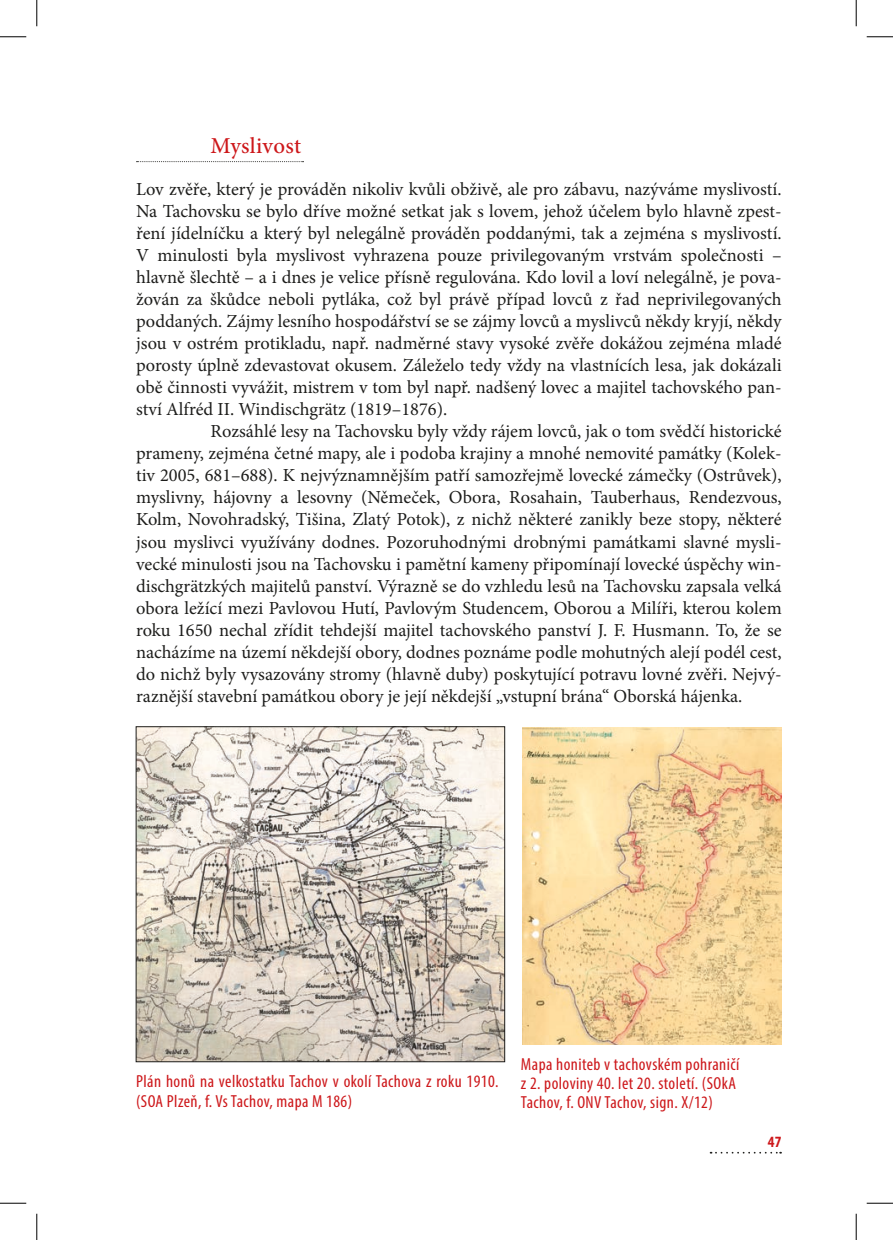
<style>
.page{position:relative;width:893px;height:1240px;background:#fff}
.page>*{position:absolute;margin:0;border:0;box-sizing:border-box;transform-origin:0 0}
.t1{font:500 22.75px "Minion Pro";letter-spacing:.01em;color:#cd171a}
.t2{font:18.38px "Minion Pro";color:#1d1d1b}
.t3{font:condensed 17.5px/19.2px "Myriad Pro";letter-spacing:.025em;color:#cd171a}
.t4{font:700 condensed 15.75px "Myriad Pro";color:#cd171a}
</style>
<div class="page">
<svg style="left:710px;top:1151px;width:70px;height:2px"></svg>
<img style="left:138px;top:728px;width:364px;height:331px">
<div style="left:136px;top:726px;width:368px;height:335px;border:1px solid #1d1d1b"></div>
<img style="left:522px;top:728px;width:258px;height:316px">
<svg style="left:136px;top:161px;width:167px;height:1px"></svg>
<svg style="left:0;top:36px;width:26px;height:1px"></svg>
<svg style="left:866px;top:36px;width:26px;height:1px"></svg>
<svg style="left:0;top:1202px;width:26px;height:1px"></svg>
<svg style="left:866px;top:1202px;width:26px;height:1px"></svg>
<svg style="left:36px;top:0;width:1px;height:26px"></svg>
<svg style="left:36px;top:1213px;width:1px;height:26px"></svg>
<svg style="left:855px;top:0;width:1px;height:26px"></svg>
<svg style="left:855px;top:1213px;width:1px;height:26px"></svg>
<p class="t1" style="left:210px;top:130px;width:92px">Myslivost</p>
<p class="t2" style="left:136px;top:176px;width:646px">Lov zvěře, který je prováděn nikoliv kvůli obživě, ale pro zábavu, nazýváme myslivostí.</p>
<p class="t2" style="left:136px;top:198px;width:646px">Na Tachovsku se bylo dříve možné setkat jak s lovem, jehož účelem bylo hlavně zpest-</p>
<p class="t2" style="left:136px;top:220px;width:646px">ření jídelníčku a který byl nelegálně prováděn poddanými, tak a zejména s myslivostí.</p>
<p class="t2" style="left:136px;top:242px;width:646px">V minulosti byla myslivost vyhrazena pouze privilegovaným vrstvám společnosti –</p>
<p class="t2" style="left:136px;top:264px;width:646px">hlavně šlechtě – a i dnes je velice přísně regulována. Kdo lovil a loví nelegálně, je pova-</p>
<p class="t2" style="left:136px;top:286px;width:646px">žován za škůdce neboli pytláka, což byl právě případ lovců z řad neprivilegovaných</p>
<p class="t2" style="left:136px;top:309px;width:646px">poddaných. Zájmy lesního hospodářství se se zájmy lovců a myslivců někdy kryjí, někdy</p>
<p class="t2" style="left:136px;top:331px;width:646px">jsou v ostrém protikladu, např. nadměrné stavy vysoké zvěře dokážou zejména mladé</p>
<p class="t2" style="left:136px;top:353px;width:646px">porosty úplně zdevastovat okusem. Záleželo tedy vždy na vlastnících lesa, jak dokázali</p>
<p class="t2" style="left:136px;top:375px;width:646px">obě činnosti vyvážit, mistrem v tom byl např. nadšený lovec a majitel tachovského pan-</p>
<p class="t2" style="left:136px;top:397px;width:312px">ství Alfréd II. Windischgrätz (1819–1876).</p>
<p class="t2" style="left:210px;top:419px;width:572px">Rozsáhlé lesy na Tachovsku byly vždy rájem lovců, jak o tom svědčí historické</p>
<p class="t2" style="left:136px;top:441px;width:646px">prameny, zejména četné mapy, ale i podoba krajiny a mnohé nemovité památky (Kolek-</p>
<p class="t2" style="left:136px;top:463px;width:646px">tiv 2005, 681–688). K nejvýznamnějším patří samozřejmě lovecké zámečky (Ostrůvek),</p>
<p class="t2" style="left:136px;top:485px;width:646px">myslivny, hájovny a lesovny (Němeček, Obora, Rosahain, Tauberhaus, Rendezvous,</p>
<p class="t2" style="left:136px;top:507px;width:646px">Kolm, Novohradský, Tišina, Zlatý Potok), z nichž některé zanikly beze stopy, některé</p>
<p class="t2" style="left:136px;top:529px;width:646px">jsou myslivci využívány dodnes. Pozoruhodnými drobnými památkami slavné mysli-</p>
<p class="t2" style="left:136px;top:551px;width:646px">vecké minulosti jsou na Tachovsku i pamětní kameny připomínají lovecké úspěchy win-</p>
<p class="t2" style="left:136px;top:573px;width:646px">dischgrätzkých majitelů panství. Výrazně se do vzhledu lesů na Tachovsku zapsala velká</p>
<p class="t2" style="left:136px;top:595px;width:646px">obora ležící mezi Pavlovou Hutí, Pavlovým Studencem, Oborou a Milíři, kterou kolem</p>
<p class="t2" style="left:136px;top:617px;width:646px">roku 1650 nechal zřídit tehdejší majitel tachovského panství J. F. Husmann. To, že se</p>
<p class="t2" style="left:136px;top:639px;width:646px">nacházíme na území někdejší obory, dodnes poznáme podle mohutných alejí podél cest,</p>
<p class="t2" style="left:136px;top:661px;width:646px">do nichž byly vysazovány stromy (hlavně duby) poskytující potravu lovné zvěři. Nejvý-</p>
<p class="t2" style="left:136px;top:683px;width:607px">raznější stavební památkou obory je její někdejší „vstupní brána“ Oborská hájenka.</p>
<p class="t3" style="left:136px;top:1071px;width:364px">Plán honů na velkostatku Tachov v okolí Tachova z roku 1910. (SOA Plzeň, f. Vs Tachov, mapa M 186)</p>
<p class="t3" style="left:520px;top:1054px;width:220px">Mapa honiteb v tachovském pohraničí z 2. poloviny 40. let 20. století. (SOkA<br>Tachov, f. ONV Tachov, sign. X/12)</p>
<p class="t4" style="left:767px;top:1131px;width:15px">47</p>
</div>
